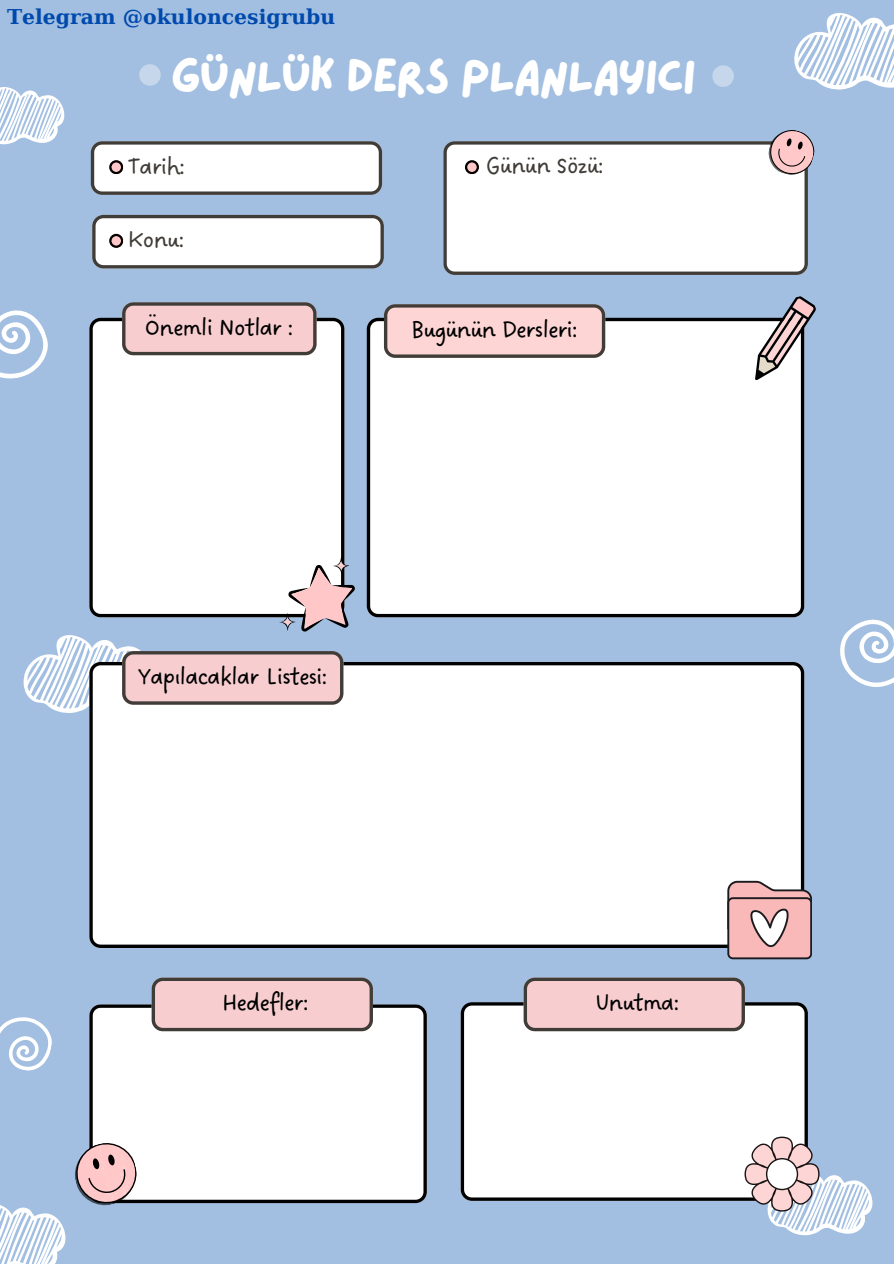
<style>
.page{position:relative;width:894px;height:1264px;background:#fff}
.page>*{position:absolute;margin:0;border:0;box-sizing:border-box;transform-origin:0 0}
.t1{font:48.45px "Lazydog";letter-spacing:-.05em;color:#fff}
.t2{font:25.5px "DO Sans Regular";letter-spacing:-.05em;color:#000}
.t3{font:25.5px "DO Sans Regular";letter-spacing:-.05em;color:#403c38}
.t4{font:700 20.4px "DejaVu Serif";color:#004aad}
</style>
<div class="page">
<div style="left:0;top:0;width:893px;height:1263px;background:#a2bfe1"></div>
<svg style="left:443px;top:141px;width:364px;height:134px;background:#f2f2f2"></svg>
<svg style="left:840px;top:619px;width:53px;height:68px"></svg>
<svg style="left:0;top:1017px;width:52px;height:54px"></svg>
<svg style="left:0;top:310px;width:48px;height:69px"></svg>
<div style="left:89px;top:318px;width:255px;height:238px;background:#fff"></div>
<svg style="left:122px;top:302px;width:194px;height:53px;background:#dbb8ba"></svg>
<div style="left:366px;top:318px;width:438px;height:299px;background:#fff"></div>
<svg style="left:384px;top:304px;width:221px;height:54px;background:#e0bebe"></svg>
<svg style="left:0;top:87px;width:65px;height:57px"></svg>
<div style="left:89px;top:662px;width:715px;height:285px;background:#fff"></div>
<div style="left:89px;top:1004px;width:338px;height:199px;background:#fff"></div>
<div style="left:460px;top:1002px;width:347px;height:198px;background:#fff"></div>
<svg style="left:152px;top:977px;width:221px;height:54px;background:#dcb8ba"></svg>
<svg style="left:523px;top:977px;width:221px;height:54px;background:#dcb8bb"></svg>
<svg style="left:23px;top:556px;width:332px;height:156px"></svg>
<svg style="left:91px;top:141px;width:291px;height:54px;background:#e1e1e0"></svg>
<svg style="left:92px;top:215px;width:291px;height:53px;background:#e4e3e3"></svg>
<svg style="left:465px;top:160px;width:13px;height:14px"></svg>
<svg style="left:0;top:1136px;width:143px;height:127px"></svg>
<svg style="left:763px;top:130px;width:52px;height:50px"></svg>
<svg style="left:740px;top:296px;width:76px;height:84px"></svg>
<svg style="left:794px;top:13px;width:99px;height:76px"></svg>
<svg style="left:727px;top:880px;width:84px;height:79px;background:#d9adae"></svg>
<div style="left:139px;top:64px;width:22px;height:22px;background:#c6d7ec;border-radius:50%"></div>
<div style="left:712px;top:65px;width:21px;height:22px;background:#c6d7ec;border-radius:50%"></div>
<svg style="left:744px;top:1136px;width:128px;height:99px"></svg>
<p class="t4" style="left:7px;top:5px;width:329px">Telegram @okuloncesigrubu</p>
<p class="t1" style="left:170px;top:53px;width:527px">GÜNLÜK DERS PLANLAYICI</p>
<p class="t3" style="left:127px;top:151px;width:60px">Tarih:</p>
<h1 class="t3" style="left:486px;top:150px;width:120px">Günün Sözü:</h1>
<p class="t3" style="left:127px;top:225px;width:59px">Konu:</p>
<p class="t2" style="left:145px;top:312px;width:151px">Önemli Notlar :</p>
<p class="t2" style="left:410px;top:314px;width:169px">Bugünün Dersleri:</p>
<p class="t2" style="left:138px;top:661px;width:192px">Yapılacaklar Listesi:</p>
<p class="t2" style="left:222px;top:987px;width:89px">Hedefler:</p>
<p class="t2" style="left:595px;top:987px;width:86px">Unutma:</p>
</div>
